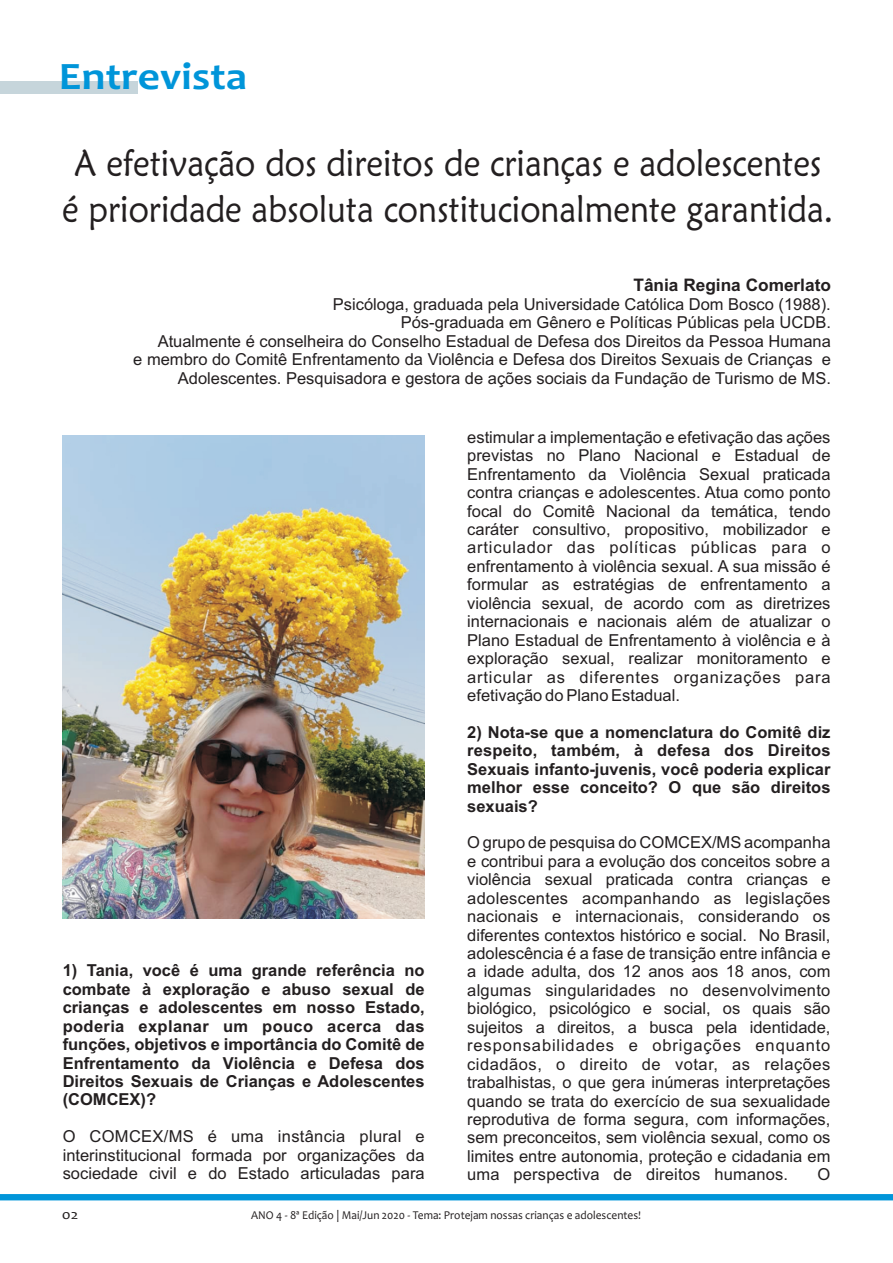
<style>
.page{position:relative;width:893px;height:1263px;background:#fff}
.page>*{position:absolute;margin:0;border:0;box-sizing:border-box;transform-origin:0 0}
.t1{font:700 39.15px "Candara";color:#0095d9;scale:1.11 1}
.t2{font:37.8px/45.3px "Maiandra GD";color:#231f20;text-align:center;scale:.89 1}
.t3{font:700 17.25px "Arial";color:#231f20}
.t4{font:16.5px/18.5px "Arial";color:#231f20;text-align:justify}
.t5{font:700 16.5px/18.5px "Arial";color:#231f20;text-align:justify}
.t6{font:13.5px "Candara";color:#231f20;scale:1.21 1}
.t7{font:12px "Candara";color:#231f20;scale:.95 1}
</style>
<div class="page">
<div style="left:0;top:81px;width:138px;height:13px;background:#c6d5db"></div>
<svg style="left:0;top:1194px;width:893px;height:7px;background:#169edc"></svg>
<img style="left:62px;top:436px;width:362px;height:482px">
<h1 class="t1" style="left:59px;top:60px;width:171px">Entrevista</h1>
<h2 class="t2" style="left:62px;top:144px;width:868px">A efetivação dos direitos de crianças e adolescentes é prioridade absoluta constitucionalmente garantida.</h2>
<p class="t3" style="left:633px;top:279px;width:199px">Tânia Regina Comerlato</p>
<p class="t4" style="left:133px;top:296px;width:699px;text-align:right">Psicóloga, graduada pela Universidade Católica Dom Bosco (1988).<br>Pós-graduada em Gênero e Políticas Públicas pela UCDB.<br>Atualmente é conselheira do Conselho Estadual de Defesa dos Direitos da Pessoa Humana<br>e membro do Comitê Enfrentamento da Violência e Defesa dos Direitos Sexuais de Crianças e Adolescentes. Pesquisadora e gestora de ações sociais da Fundação de Turismo de MS.</p>
<p class="t5" style="left:63px;top:963px;width:363px">1) Tania, você é uma grande referência no combate à exploração e abuso sexual de crianças e adolescentes em nosso Estado, poderia explanar um pouco acerca das funções, objetivos e importância do Comitê de Enfrentamento da Violência e Defesa dos Direitos Sexuais de Crianças e Adolescentes (COMCEX)?</p>
<p class="t4" style="left:63px;top:1129px;width:363px">O COMCEX/MS é uma instância plural e interinstitucional formada por organizações da sociedade civil e do Estado articuladas para</p>
<p class="t4" style="left:467px;top:429px;width:365px">estimular a implementação e efetivação das ações previstas no Plano Nacional e Estadual de Enfrentamento da Violência Sexual praticada contra crianças e adolescentes. Atua como ponto focal do Comitê Nacional da temática, tendo caráter consultivo, propositivo, mobilizador e articulador das políticas públicas para o enfrentamento à violência sexual. A sua missão é formular as estratégias de enfrentamento a violência sexual, de acordo com as diretrizes internacionais e nacionais além de atualizar o Plano Estadual de Enfrentamento à violência e à exploração sexual, realizar monitoramento e articular as diferentes organizações para efetivação do Plano Estadual.</p>
<p class="t5" style="left:467px;top:724px;width:365px">2) Nota-se que a nomenclatura do Comitê diz respeito, também, à defesa dos Direitos Sexuais infanto-juvenis, você poderia explicar melhor esse conceito? O que são direitos sexuais?</p>
<p class="t4" style="left:467px;top:835px;width:365px">O grupo de pesquisa do COMCEX/MS acompanha e contribui para a evolução dos conceitos sobre a violência sexual praticada contra crianças e adolescentes acompanhando as legislações nacionais e internacionais, considerando os diferentes contextos histórico e social. No Brasil, adolescência é a fase de transição entre infância e a idade adulta, dos 12 anos aos 18 anos, com algumas singularidades no desenvolvimento biológico, psicológico e social, os quais são sujeitos a direitos, a busca pela identidade, responsabilidades e obrigações enquanto cidadãos, o direito de votar, as relações trabalhistas, o que gera inúmeras interpretações quando se trata do exercício de sua sexualidade reprodutiva de forma segura, com informações, sem preconceitos, sem violência sexual, como os limites entre autonomia, proteção e cidadania em uma perspectiva de direitos humanos.</p>
<p class="t4" style="left:818px;top:1167px;width:14px">O</p>
<p class="t6" style="left:62px;top:1209px;width:15px">02</p>
<p class="t7" style="left:251px;top:1210px;width:412px">ANO 4 - 8ª Edição | Mai/Jun 2020 - Tema: Protejam nossas crianças e adolescentes!</p>
</div>
